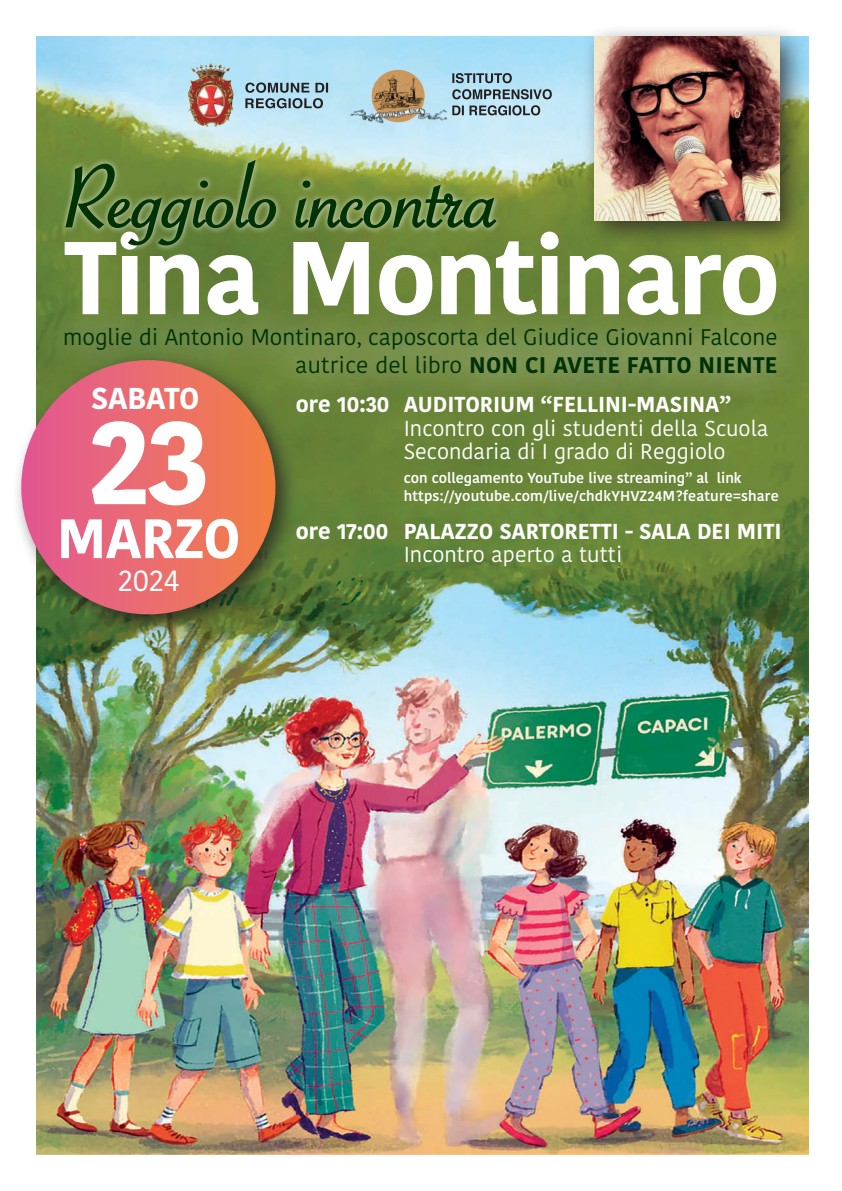
<style>
.page{position:relative;width:842px;height:1191px;background:#fff}
.page>*{position:absolute;margin:0;border:0;box-sizing:border-box;transform-origin:0 0}
.t1{font:700 121.9px "Kohinoor Bangla";color:#fff}
.t2{font:700 103px "Kohinoor Bangla";letter-spacing:-.02em;color:#fff}
.t3{font:700 55.2px "Kohinoor Bangla";letter-spacing:-.02em;color:#fff}
.t4{font:31.3px "Kohinoor Bangla";color:#fff}
.t5{font:700 30.1px "Kohinoor Bangla";letter-spacing:-.02em;color:#fff}
.t6{font:22.5px/28px "Kohinoor Bangla";color:#003205;text-align:right}
.t7{font:21.6px/23.5px "Kohinoor Bangla";color:#fff}
.t8{font:700 21.6px/23px "Kohinoor Bangla";color:#fff}
.t9{font:600 14.4px/18.2px "Kohinoor Bangla";color:#fff}
.s1{font-weight:700}
.s2{font-weight:700;font-size:22px}
.s3{font-size:22px}
.s4{font-weight:400}
</style>
<div class="page">
<img style="left:36px;top:36px;width:772px;height:1118px">
<img style="left:186px;top:61px;width:50px;height:67px">
<svg style="left:245px;top:82px;width:83px;height:26px;background:#839fac"></svg>
<img style="left:348px;top:67px;width:103px;height:63px">
<svg style="left:452px;top:105px;width:88px;height:10px"></svg>
<svg style="left:452px;top:89px;width:100px;height:10px"></svg>
<svg style="left:452px;top:73px;width:60px;height:10px"></svg>
<div style="left:35px;top:300px;width:771px;height:104px;background:#fff;opacity:.75"></div>
<div style="left:12px;top:351px;width:288px;height:288px;background:#231f20;opacity:.75"></div>
<div style="left:21px;top:360px;width:254px;height:254px;background:linear-gradient(to right,#e25896,#f28044);border-radius:127px"></div>
<div style="left:581px;top:23px;width:228px;height:227px;background:#231f20;opacity:.75"></div>
<img style="left:595px;top:37px;width:185px;height:184px">
<div style="left:60px;top:154px;width:442px;height:98px;background:#fff;opacity:.75"></div>
<svg style="left:64px;top:158px;width:434px;height:88px;background:#6b8743"></svg>
<h2 class="t2" style="left:64px;top:187px;width:717px">Tina Montinaro</h2>
<p class="t6" style="left:63px;top:323px;width:716px">moglie di Antonio Montinaro, caposcorta del Giudice Giovanni Falcone autrice del libro <span class="s1">NON CI AVETE FATTO NIENTE</span></p>
<h3 class="t5" style="left:91px;top:372px;width:110px">SABATO</h3>
<h1 class="t1" style="left:87px;top:354px;width:124px">23</h1>
<h3 class="t3" style="left:57px;top:490px;width:185px">MARZO</h3>
<h3 class="t4" style="left:118px;top:556px;width:63px">2024</h3>
<p class="t7" style="left:404px;top:392px;width:366px;text-indent:-108px"><span class="s2">ore 10:30</span> <span class="s1">AUDITORIUM “FELLINI-MASINA”<br></span>Incontro con gli studenti della Scuola<br>Secondaria di I grado di Reggiolo</p>
<p class="t9" style="left:404px;top:468px;width:377px">con collegamento YouTube live streaming” al link https://youtube.com/live/chdkYHVZ24M?feature=share</p>
<p class="t8" style="left:404px;top:519px;width:379px;text-indent:-108px"><span class="s3">ore 17:00</span> PALAZZO SARTORETTI - SALA DEI MITI<br><span class="s4">Incontro aperto a tutti</span></p>
</div>
